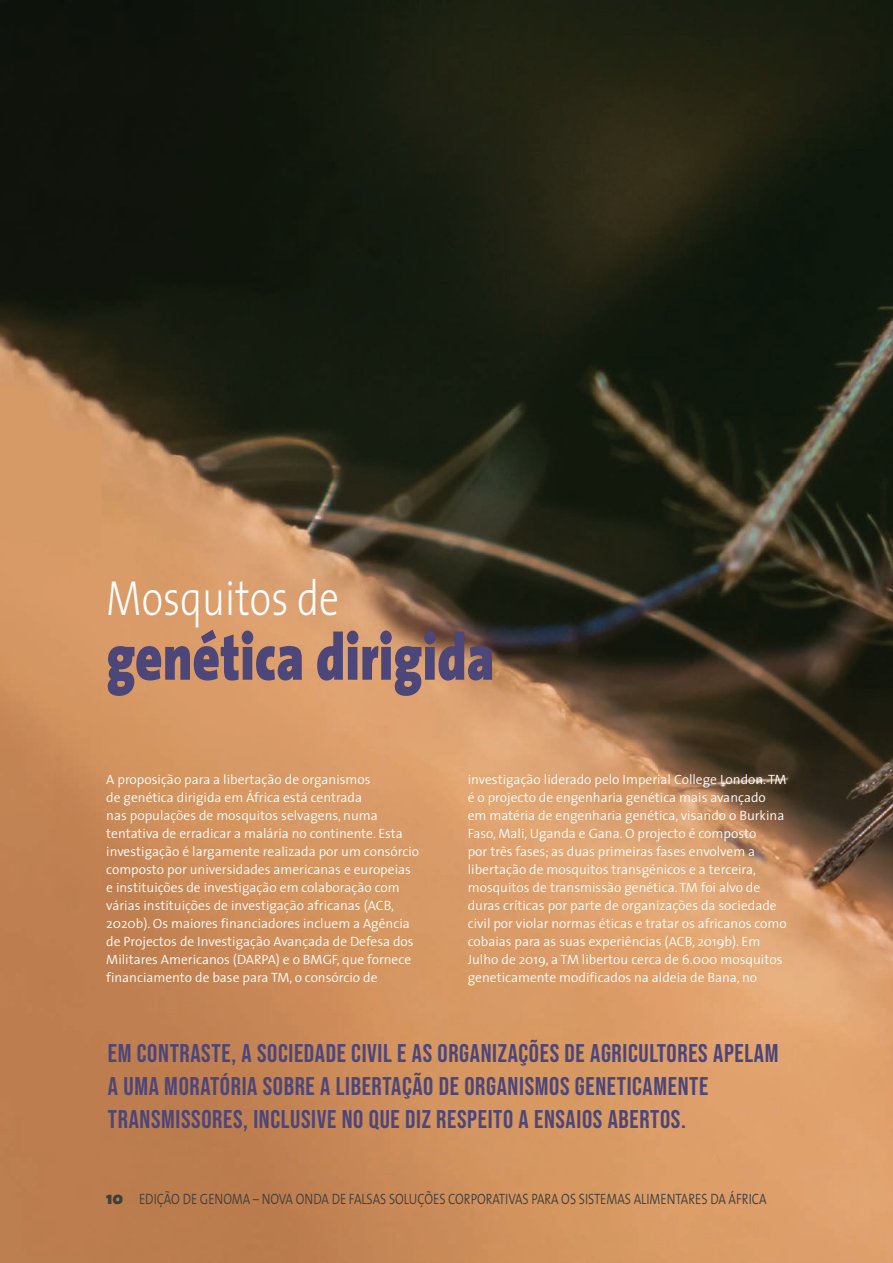
<style>
.page{position:relative;width:893px;height:1263px;background:#fff}
.page>*{position:absolute;margin:0;border:0;box-sizing:border-box;transform-origin:0 0}
.t1{font:900 66px "The Sans";color:#4c4679;scale:.8 1}
.t2{font:300 49.5px "The Sans";color:#fff;scale:.8 1}
.t3{font:25.5px/33px "Bebas Neue";letter-spacing:.025em;color:#4c4679}
.t4{font:300 15px "The Sans";color:#3e3e3f;scale:.82 1}
.t5{font:300 13.5px/18px "The Sans";color:#fff}
.s1{font-weight:900;font-size:18px}
</style>
<div class="page">
<img style="left:0;top:0;width:893px;height:1263px">
<h2 class="t2" style="left:106px;top:558px;width:292px">Mosquitos de</h2>
<h1 class="t1" style="left:106px;top:601px;width:487px">genética dirigida</h1>
<p class="t5" style="left:106px;top:770px;width:314px">A proposição para a libertação de organismos<br>de genética dirigida em África está centrada<br>nas populações de mosquitos selvagens, numa tentativa de erradicar a malária no continente. Esta investigação é largamente realizada por um consórcio composto por universidades americanas e europeias e instituições de investigação em colaboração com várias instituições de investigação africanas (ACB, 2020b). Os maiores financiadores incluem a Agência de Projectos de Investigação Avançada de Defesa dos Militares Americanos (DARPA) e o BMGF, que fornece financiamento de base para TM, o consórcio de</p>
<p class="t5" style="left:468px;top:770px;width:320px">investigação liderado pelo Imperial College London. TM é o projecto de engenharia genética mais avançado em matéria de engenharia genética, visando o Burkina Faso, Mali, Uganda e Gana. O projecto é composto<br>por três fases; as duas primeiras fases envolvem a libertação de mosquitos transgénicos e a terceira, mosquitos de transmissão genética. TM foi alvo de duras críticas por parte de organizações da sociedade civil por violar normas éticas e tratar os africanos como cobaias para as suas experiências (ACB, 2019b). Em Julho de 2019, a TM libertou cerca de 6.000 mosquitos geneticamente modificados na aldeia de Bana, no</p>
<h3 class="t3" style="left:108px;top:1036px;width:672px">EM CONTRASTE, A SOCIEDADE CIVIL E AS ORGANIZAÇÕES DE AGRICULTORES APELAM<br>A UMA MORATÓRIA SOBRE A LIBERTAÇÃO DE ORGANISMOS GENETICAMENTE<br>TRANSMISSORES, INCLUSIVE NO QUE DIZ RESPEITO A ENSAIOS ABERTOS.</h3>
<p class="t4" style="left:106px;top:1186px;width:807px"><span class="s1">10</span> EDIÇÃO DE GENOMA – NOVA ONDA DE FALSAS SOLUÇÕES CORPORATIVAS PARA OS SISTEMAS ALIMENTARES DA ÁFRICA</p>
</div>
